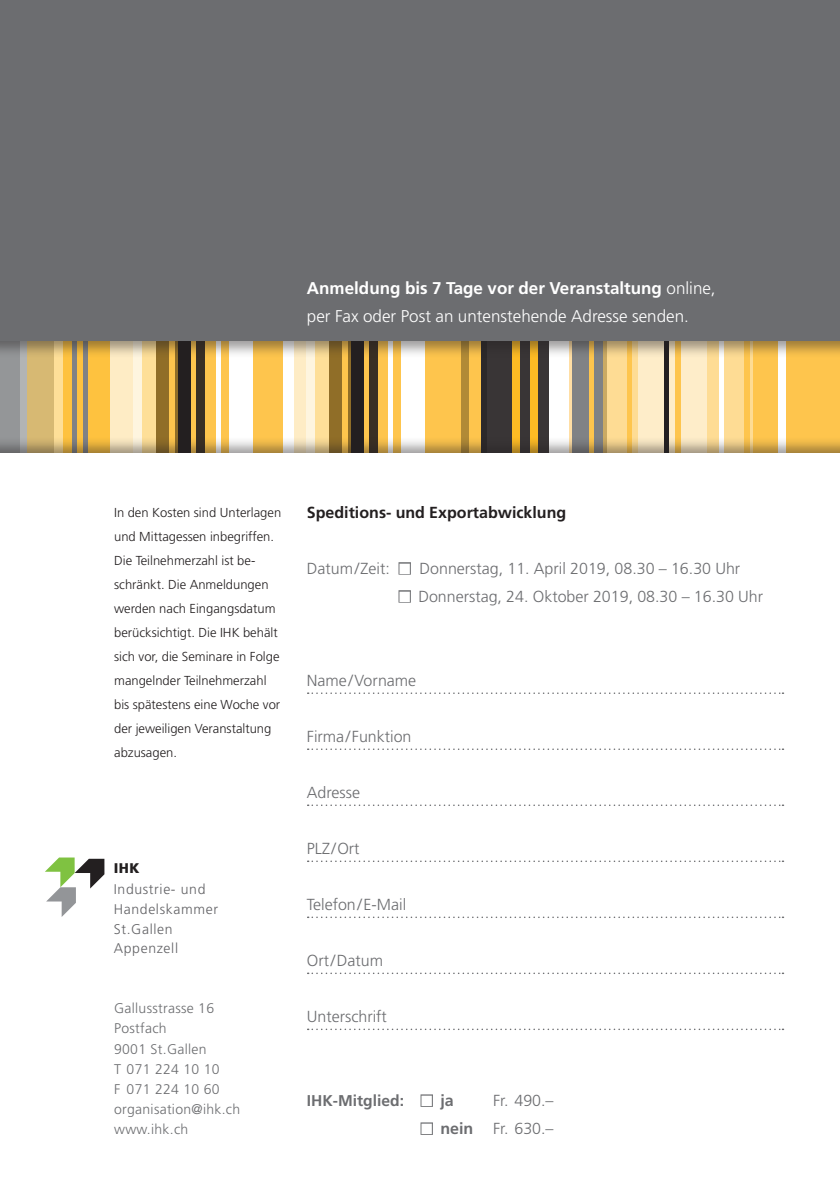
<style>
.page{position:relative;width:840px;height:1191px;background:#fff}
.page>*{position:absolute;margin:0;border:0;box-sizing:border-box;transform-origin:0 0}
.t1{font:300 17px/28px "Frutiger LT Std";color:#fff}
.t2{font:300 16px "Frutiger LT Std";color:#6c6d70}
.t3{font:700 16px "Frutiger LT Std";color:#231f20}
.t4{font:700 15.6px "Frutiger LT Std";color:#6c6d70}
.t5{font:300 14px/20.2px "Frutiger LT Std";letter-spacing:.02em;color:#6c6d70}
.t6{font:300 14px/19.8px "Frutiger LT Std";letter-spacing:.045em;color:#636366}
.t7{font:900 14px "Frutiger LT Std";color:#231f20}
.t8{font:300 13px/24px "Frutiger LT Std";color:#231f20}
.s1{font-weight:700}
.s2{color:#fff}
.s3{font-size:16px}
</style>
<div class="page">
<svg style="left:569px;top:358px;width:3px;height:78px"></svg>
<div style="left:455px;top:309px;width:31px;height:176px;background:#fec54d"></div>
<div style="left:753px;top:309px;width:86px;height:176px;background:#fec54d"></div>
<div style="left:572px;top:309px;width:34px;height:176px;background:#808285"></div>
<svg style="left:603px;top:358px;width:150px;height:78px;background:#fbd78c"></svg>
<div style="left:460px;top:309px;width:8px;height:176px;background:#b18a36"></div>
<div style="left:777px;top:309px;width:7px;height:176px;background:#fff"></div>
<div style="left:718px;top:309px;width:5px;height:176px;background:#fff"></div>
<div style="left:637px;top:309px;width:69px;height:176px;background:#feedc9"></div>
<div style="left:675px;top:309px;width:5px;height:176px;background:#fec54d"></div>
<div style="left:743px;top:309px;width:5px;height:176px;background:#fec54d"></div>
<div style="left:663px;top:309px;width:5px;height:176px;background:#231f20"></div>
<hr style="left:589px;top:309px;width:4px;height:176px;background:#fec54d">
<svg style="left:481px;top:358px;width:67px;height:78px;background:#3f3833"></svg>
<div style="left:530px;top:309px;width:7px;height:176px;background:#fdbb24"></div>
<div style="left:511px;top:309px;width:8px;height:176px;background:#fdbb24"></div>
<div style="left:353px;top:309px;width:102px;height:176px;background:#fec54d"></div>
<div style="left:328px;top:309px;width:35px;height:176px;background:#231f20"></div>
<svg style="left:314px;top:358px;width:36px;height:78px;background:#c8a861"></svg>
<div style="left:401px;top:309px;width:24px;height:176px;background:#fff"></div>
<div style="left:388px;top:309px;width:5px;height:176px;background:#fff"></div>
<svg style="left:294px;top:358px;width:20px;height:78px;background:#feefcf"></svg>
<div style="left:369px;top:309px;width:8px;height:176px;background:#392f24"></div>
<div style="left:342px;top:309px;width:5px;height:176px;background:#fec54d"></div>
<div style="left:181px;top:309px;width:102px;height:176px;background:#fec54d"></div>
<div style="left:156px;top:309px;width:34px;height:176px;background:#231f20"></div>
<div style="left:0;top:309px;width:53px;height:176px;background:#b2b4b5"></div>
<svg style="left:27px;top:358px;width:150px;height:78px;background:#e3b95d"></svg>
<div style="left:229px;top:309px;width:23px;height:176px;background:#fff"></div>
<hr style="left:216px;top:309px;width:4px;height:176px;background:#fff">
<div style="left:72px;top:309px;width:5px;height:176px;background:#808285"></div>
<div style="left:83px;top:309px;width:5px;height:176px;background:#808285"></div>
<div style="left:110px;top:309px;width:32px;height:176px;background:linear-gradient(to right,#fee9bc,#fef3da)"></div>
<div style="left:196px;top:309px;width:8px;height:176px;background:#392f24"></div>
<div style="left:170px;top:309px;width:5px;height:176px;background:#fec54d"></div>
<div style="left:0;top:309px;width:20px;height:176px;background:#949698"></div>
<div style="left:0;top:0;width:839px;height:358px;background:#231f20;opacity:.45"></div>
<div style="left:0;top:0;width:839px;height:340px;background:#6c6d70"></div>
<div style="left:0;top:436px;width:839px;height:755px;background:#231f20;opacity:.45"></div>
<div style="left:0;top:454px;width:839px;height:737px;background:#fff"></div>
<svg style="left:307px;top:692px;width:476px;height:2px"></svg>
<svg style="left:307px;top:748px;width:476px;height:2px"></svg>
<svg style="left:307px;top:804px;width:476px;height:2px"></svg>
<svg style="left:307px;top:860px;width:476px;height:2px"></svg>
<svg style="left:307px;top:916px;width:476px;height:2px"></svg>
<svg style="left:307px;top:972px;width:476px;height:2px"></svg>
<svg style="left:307px;top:1028px;width:476px;height:2px"></svg>
<div style="left:398px;top:562px;width:12px;height:12px;border:2px solid #6c6d70"></div>
<div style="left:398px;top:590px;width:12px;height:12px;border:2px solid #6c6d70"></div>
<div style="left:420px;top:1094px;width:12px;height:12px;border:2px solid #6c6d70"></div>
<div style="left:420px;top:1122px;width:12px;height:12px;border:2px solid #6c6d70"></div>
<svg style="left:45px;top:857px;width:59px;height:60px"></svg>
<h1 class="t1" style="left:307px;top:274px;width:410px"><span class="s1">Anmeldung bis 7 Tage vor der Veranstaltung</span> online, per Fax oder Post an untenstehende Adresse senden.</h1>
<p class="t8" style="left:114px;top:501px;width:168px">In den Kosten sind Unterlagen und Mittagessen inbegriffen.<br>Die Teilnehmerzahl ist be&shy;schränkt. Die Anmeldungen werden nach Eingangsdatum berücksichtigt. Die IHK behält sich vor, die Seminare in Folge mangelnder Teilnehmerzahl bis spätestens eine Woche vor der jeweiligen Veranstaltung abzusagen.</p>
<p class="t7" style="left:114px;top:860px;width:27px">IHK</p>
<p class="t6" style="left:114px;top:879px;width:106px">Industrie- und<br>Handelskammer<br>St.Gallen<br>Appenzell</p>
<p class="t5" style="left:114px;top:998px;width:127px">Gallusstrasse 16<br>Postfach<br>9001 St.Gallen<br>T 071 224 10 10<br>F 071 224 10 60 organisation@ihk.ch www.ihk.ch</p>
<p class="t3" style="left:307px;top:502px;width:261px">Speditions- und Exportabwicklung</p>
<p class="t2" style="left:307px;top:559px;width:434px">Datum/Zeit: <span class="s2">■</span> Donnerstag, 11. April 2019, 08.30 – 16.30 Uhr</p>
<p class="t2" style="left:399px;top:587px;width:365px"><span class="s2">■</span> Donnerstag, 24. Oktober 2019, 08.30 – 16.30 Uhr</p>
<p class="t2" style="left:307px;top:671px;width:111px">Name/Vorname</p>
<p class="t2" style="left:307px;top:727px;width:106px">Firma/Funktion</p>
<p class="t2" style="left:307px;top:783px;width:55px">Adresse</p>
<p class="t2" style="left:307px;top:839px;width:54px">PLZ/Ort</p>
<p class="t2" style="left:307px;top:895px;width:101px">Telefon/E-Mail</p>
<p class="t2" style="left:307px;top:951px;width:78px">Ort/Datum</p>
<p class="t2" style="left:307px;top:1007px;width:81px">Unterschrift</p>
<p class="t4" style="left:307px;top:1091px;width:148px">IHK-Mitglied: <span class="s2">■</span> <span class="s3">ja</span></p>
<p class="t2" style="left:493px;top:1091px;width:62px">Fr. 490.–</p>
<p class="t2" style="left:421px;top:1119px;width:134px"><span class="s2">■</span> <span class="s1">nein</span> Fr. 630.–</p>
</div>
